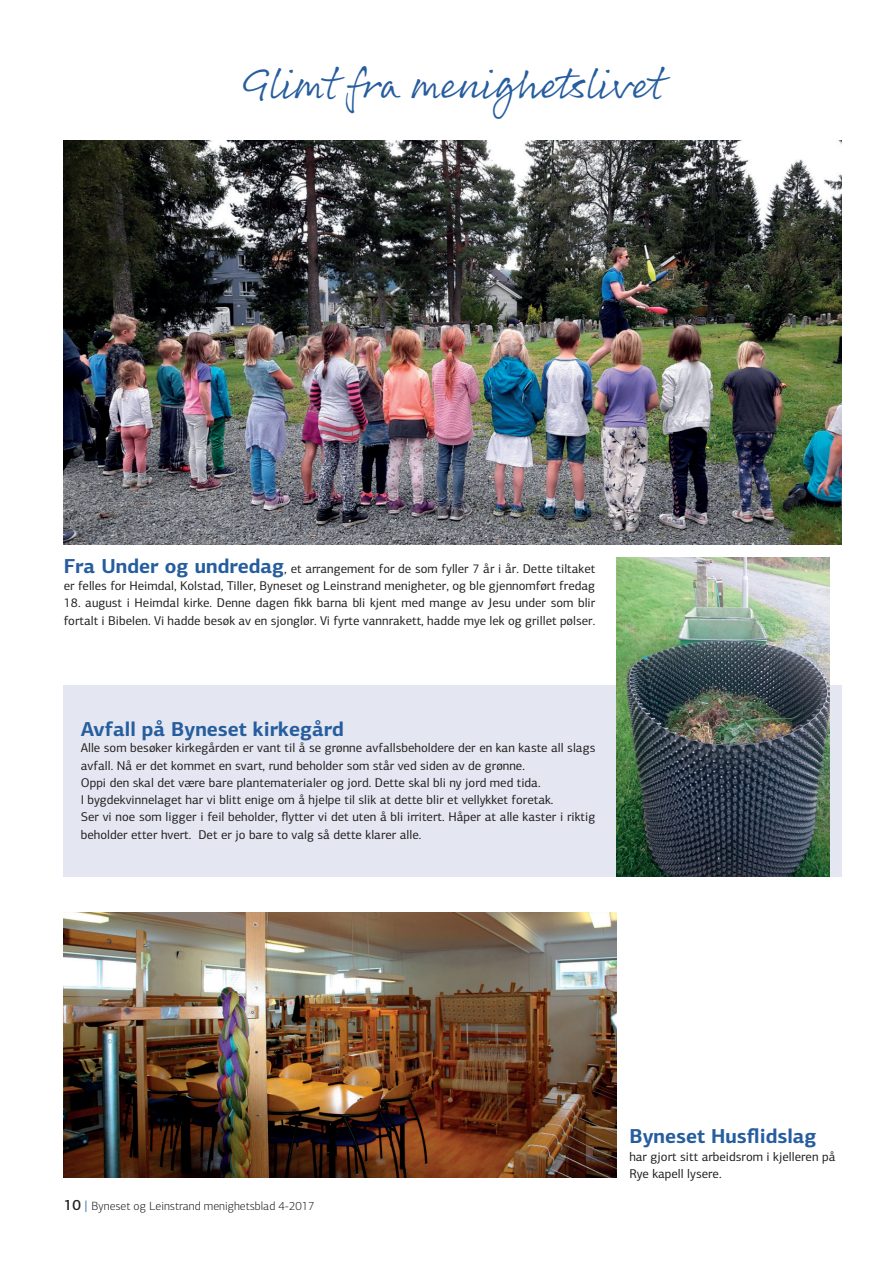
<style>
.page{position:relative;width:893px;height:1263px;background:#fff}
.page>*{position:absolute;margin:0;border:0;box-sizing:border-box;transform-origin:0 0}
.t1{font:45px "Rollerscript Smooth";letter-spacing:-.01em;color:#265d9e}
.t2{font:700 20.25px "PF Centro Sans Pro";color:#265d9e}
.t3{font:12.75px/17.2px "PF Centro Sans Pro";color:#231f20}
.t4{font:300 12px "PF Centro Sans Pro";color:#231f20}
.s1{font-weight:700;font-size:20.25px;color:#265d9e}
.s2{font-weight:500;font-size:15px}
.s3{font-weight:400;font-size:13.5px;color:#265d9e}
</style>
<div class="page">
<div style="left:64px;top:685px;width:778px;height:191px;background:#e4e7f1"></div>
<img style="left:64px;top:912px;width:552px;height:266px">
<img style="left:617px;top:558px;width:212px;height:318px">
<img style="left:64px;top:140px;width:778px;height:404px">
<h1 class="t1" style="left:243px;top:55px;width:421px">Glimt fra menighetslivet</h1>
<p class="t3" style="left:64px;top:560px;width:533px"><span class="s1">Fra Under og undredag</span>, et arrangement for de som fyller 7 år i år. Dette tiltaket er felles for Heimdal, Kolstad, Tiller, Byneset og Leinstrand menigheter, og ble gjennomført fredag</p>
<p class="t3" style="left:64px;top:594px;width:533px">18. august i Heimdal kirke. Denne dagen fikk barna bli kjent med mange av Jesu under som blir fortalt i Bibelen. Vi hadde besøk av en sjonglør. Vi fyrte vannrakett, hadde mye lek og grillet pølser.</p>
<h2 class="t2" style="left:81px;top:716px;width:265px">Avfall på Byneset kirkegård</h2>
<p class="t3" style="left:81px;top:739px;width:516px">Alle som besøker kirkegården er vant til å se grønne avfallsbeholdere der en kan kaste all slags avfall. Nå er det kommet en svart, rund beholder som står ved siden av de grønne.<br>Oppi den skal det være bare plantematerialer og jord. Dette skal bli ny jord med tida.<br>I bygdekvinnelaget har vi blitt enige om å hjelpe til slik at dette blir et vellykket foretak.<br>Ser vi noe som ligger i feil beholder, flytter vi det uten å bli irritert. Håper at alle kaster i riktig beholder etter hvert. Det er jo bare to valg så dette klarer alle.</p>
<p class="t4" style="left:64px;top:1199px;width:252px"><span class="s2">10</span> <span class="s3">|</span> Byneset og Leinstrand menighetsblad 4-2017</p>
<h2 class="t2" style="left:629px;top:1124px;width:189px">Byneset Husflidslag</h2>
<p class="t3" style="left:629px;top:1148px;width:208px">har gjort sitt arbeidsrom i kjelleren på<br>Rye kapell lysere.</p>
</div>
